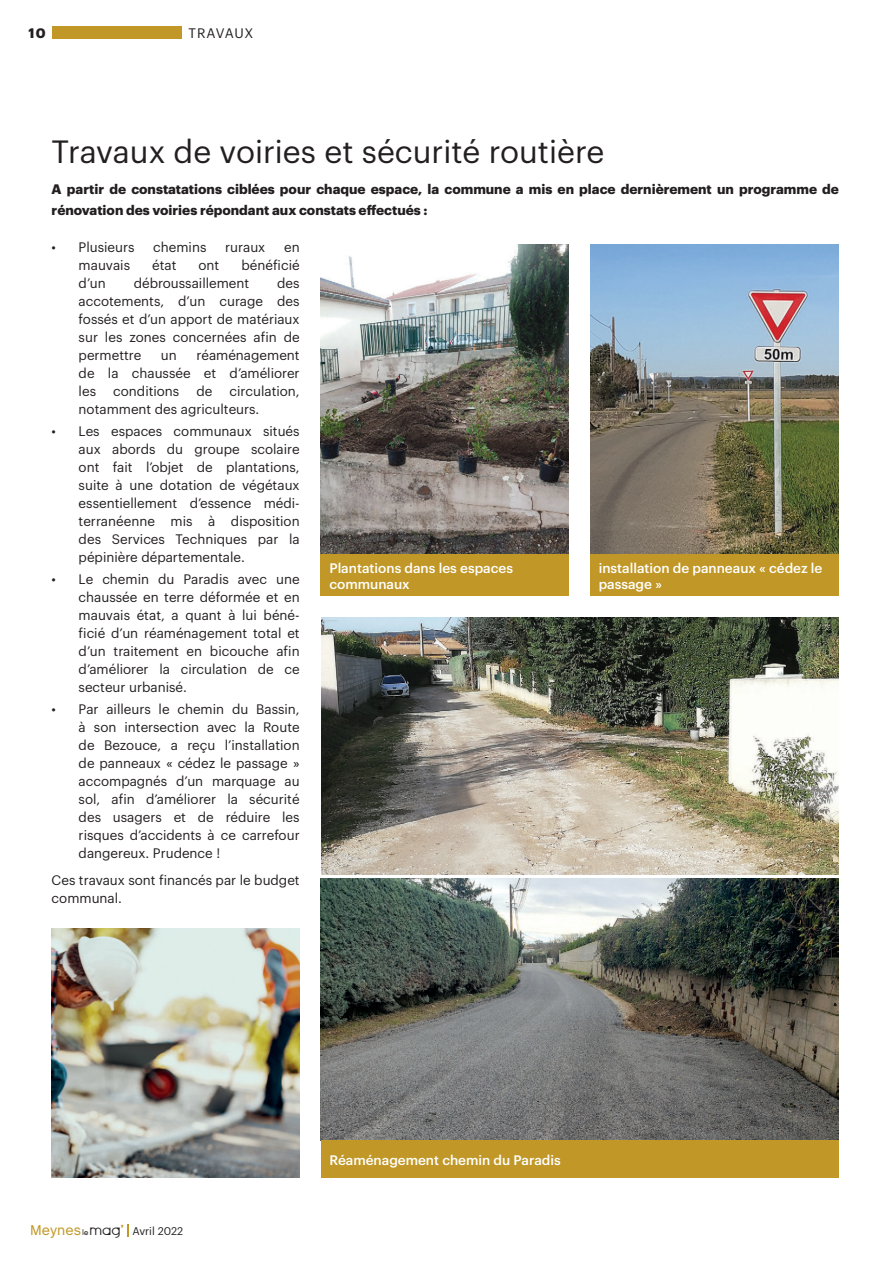
<style>
.page{position:relative;width:893px;height:1263px;background:#fff}
.page>*{position:absolute;margin:0;border:0;box-sizing:border-box;transform-origin:0 0}
.t1{font:31.5px "Graphik";color:#231f20}
.t2{font:13.5px/18px "Graphik";color:#231f20;text-align:justify}
.t3{font:700 13.5px/21px "Graphik";color:#231f20}
.t4{font:500 13.5px/16.2px "Graphik";color:#fff}
.t5{font:13.5px "Graphik";letter-spacing:.05em;color:#231f20}
.t6{font:10.95px "Graphik";color:#231f20}
.s1{font-family:"Chalet";font-size:14.4px;color:#c19827}
.s2{font-family:"Harry Plain";font-size:7.95px}
.s3{font-family:"Seraphic Organism";font-size:13.5px}
</style>
<div class="page">
<svg style="left:128px;top:1224px;width:1px;height:13px"></svg>
<div style="left:52px;top:26px;width:130px;height:13px;background:#c19827"></div>
<img style="left:322px;top:618px;width:517px;height:257px">
<img style="left:590px;top:244px;width:248px;height:311px">
<img style="left:321px;top:244px;width:248px;height:311px">
<img style="left:52px;top:928px;width:248px;height:249px">
<img style="left:321px;top:878px;width:517px;height:262px">
<div style="left:321px;top:555px;width:248px;height:41px;background:#c19827"></div>
<div style="left:321px;top:1140px;width:517px;height:37px;background:#c19827"></div>
<div style="left:590px;top:555px;width:248px;height:41px;background:#c19827"></div>
<p class="t3" style="left:29px;top:22px;width:18px">10</p>
<p class="t5" style="left:189px;top:23px;width:66px">TRAVAUX</p>
<h1 class="t1" style="left:52px;top:127px;width:554px">Travaux de voiries et sécurité routière</h1>
<p class="t3" style="left:52px;top:178px;width:789px">A partir de constatations ciblées pour chaque espace, la commune a mis en place dernièrement un programme de rénovation des voiries répondant aux constats effectués :</p>
<p class="t2" style="left:52px;top:236px;width:84px">• Plusieurs</p>
<p class="t2" style="left:153px;top:236px;width:55px">chemins</p>
<p class="t2" style="left:225px;top:236px;width:42px">ruraux</p>
<p class="t2" style="left:284px;top:236px;width:17px">en</p>
<p class="t2" style="left:79px;top:254px;width:53px">mauvais</p>
<p class="t2" style="left:152px;top:254px;width:26px">état</p>
<p class="t2" style="left:199px;top:254px;width:22px">ont</p>
<p class="t2" style="left:241px;top:254px;width:60px">bénéficié</p>
<p class="t2" style="left:79px;top:272px;width:29px">d’un</p>
<p class="t2" style="left:134px;top:272px;width:117px">débroussaillement</p>
<p class="t2" style="left:79px;top:272px;width:223px;text-indent:199px">des accotements, d’un curage des fossés et d’un apport de matériaux sur les zones concernées afin de permettre</p>
<p class="t2" style="left:79px;top:344px;width:223px;text-indent:118px">réaménagement de la chaussée et d’améliorer les</p>
<p class="t2" style="left:161px;top:344px;width:17px">un</p>
<p class="t2" style="left:79px;top:380px;width:223px;text-indent:151px">circulation, notamment des agriculteurs.</p>
<p class="t2" style="left:79px;top:421px;width:223px;text-indent:-27px">• Les espaces communaux situés aux abords du groupe scolaire ont fait l’objet de plantations, suite à une dotation de végétaux essentiellement d’essence médi&shy;terranéenne mis à disposition des Services Techniques par la pépinière départementale.</p>
<p class="t2" style="left:79px;top:569px;width:223px;text-indent:-27px">• Le chemin du Paradis avec une chaussée en terre déformée et en mauvais état, a quant à lui béné&shy;ficié d’un réaménagement total et d’un traitement en bicouche afin d’améliorer la circulation de ce secteur urbanisé.</p>
<p class="t2" style="left:79px;top:699px;width:223px;text-indent:-27px">• Par ailleurs le chemin du Bassin, à son intersection avec la Route de Bezouce, a reçu l’installation de panneaux « cédez le passage » accompagnés d’un marquage au sol, afin d’améliorer la sécurité des usagers et de réduire les risques d’accidents à ce carrefour dangereux. Prudence !</p>
<p class="t2" style="left:52px;top:870px;width:250px">Ces travaux sont financés par le budget communal.</p>
<p class="t2" style="left:113px;top:380px;width:68px">conditions</p>
<p class="t2" style="left:197px;top:380px;width:17px">de</p>
<p class="t4" style="left:329px;top:559px;width:185px">Plantations dans les espaces communaux</p>
<p class="t4" style="left:599px;top:559px;width:225px">installation de panneaux « cédez le passage »</p>
<p class="t6" style="left:30px;top:1222px;width:155px"><span class="s1">Meynes</span><span class="s2">le</span><span class="s3">Mag</span><sup>’</sup> Avril 2022</p>
<p class="t4" style="left:329px;top:1150px;width:233px">Réaménagement chemin du Paradis</p>
</div>
